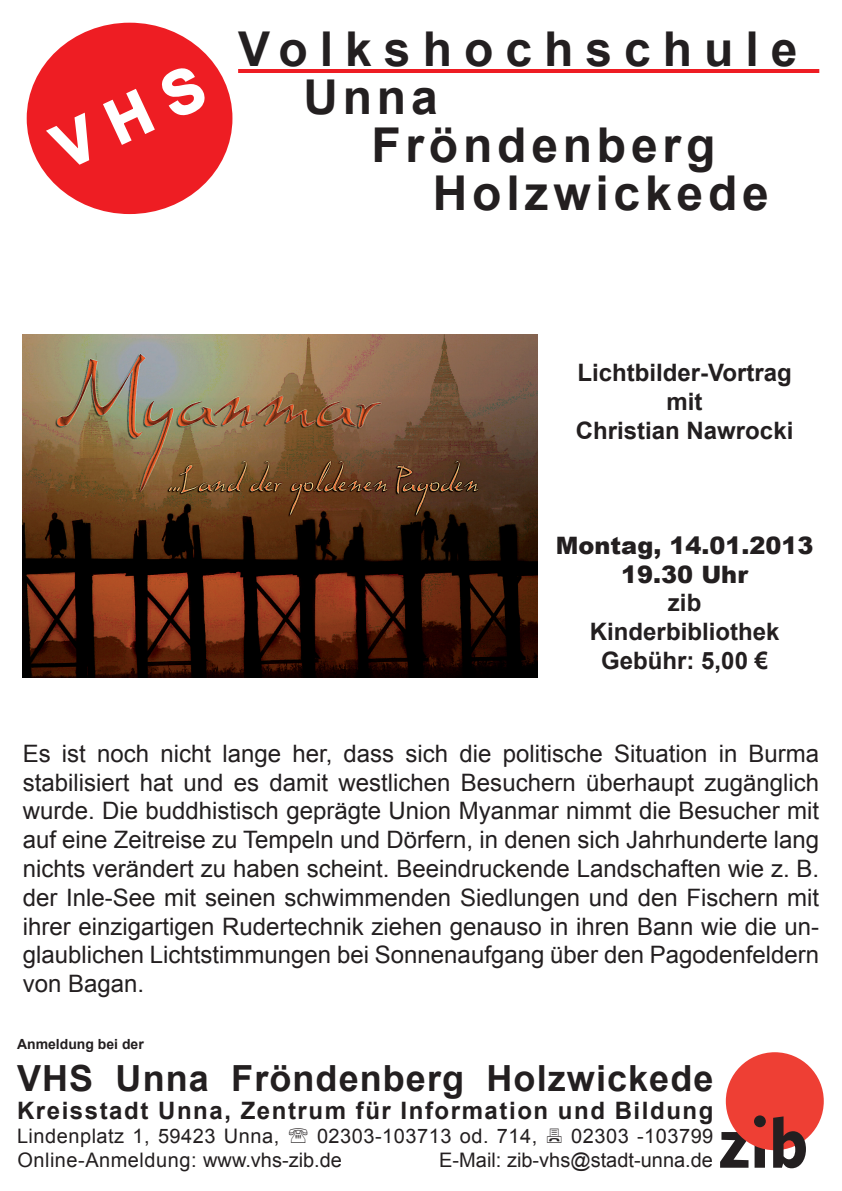
<style>
.page{position:relative;width:842px;height:1191px;background:#fff}
.page>*{position:absolute;margin:0;border:0;box-sizing:border-box;transform-origin:0 0}
.t1{font:700 48px "Arial";letter-spacing:.1em;color:#231f20}
.t2{font:700 48px "Arial";letter-spacing:.25em;color:#231f20}
.t3{font:700 36px "Arial";letter-spacing:.03em;color:#231f20}
.t4{font:24px/28.8px "Arial";color:#231f20;text-align:justify}
.t5{font:700 24px/28.8px "Arial";color:#231f20;text-align:center}
.t6{font:700 24px "Arial";letter-spacing:.065em;color:#231f20}
.t7{font:900 24px/28.8px "Arial";color:#231f20;text-align:center}
.t8{font:20px "Arial";letter-spacing:.025em;color:#231f20}
.t9{font:20px "Arial";color:#231f20}
.t10{font:700 14px "Arial";color:#231f20}
</style>
<div class="page">
<div style="left:27px;top:23px;width:205px;height:191px;background:#ee1d23;border-radius:50%"></div>
<hr style="left:238px;top:69px;width:581px;height:4px;background:#ee1d23">
<svg style="left:720px;top:1131px;width:45px;height:36px"></svg>
<div style="left:726px;top:1052px;width:98px;height:98px;background:#ee3f34;border-radius:50%"></div>
<svg style="left:773px;top:1116px;width:33px;height:52px"></svg>
<div style="left:754px;top:1115px;width:12px;height:12px;background:#231f20;border-radius:50%"></div>
<img style="left:23px;top:334px;width:514px;height:344px">
<svg style="left:44px;top:64px;width:161px;height:101px"></svg>
<h1 class="t2" style="left:238px;top:18px;width:561px">Volkshochschule</h1>
<h1 class="t1" style="left:303px;top:66px;width:136px">Unna</h1>
<h1 class="t1" style="left:371px;top:113px;width:346px">Fröndenberg</h1>
<h1 class="t1" style="left:433px;top:161px;width:338px">Holzwickede</h1>
<p class="t5" style="left:576px;top:359px;width:219px">Lichtbilder-Vortrag mit<br>Christian Nawrocki</p>
<p class="t7" style="left:556px;top:530px;width:259px">Montag, 14.01.2013<br>19.30 Uhr</p>
<p class="t5" style="left:590px;top:589px;width:191px">zib<br>Kinderbibliothek<br>Gebühr: 5,00 €</p>
<p class="t4" style="left:23px;top:739px;width:798px">Es ist noch nicht lange her, dass sich die politische Situation in Burma stabilisiert hat und es damit westlichen Besuchern überhaupt zugänglich wurde. Die buddhistisch geprägte Union Myanmar nimmt die Besucher mit auf eine Zeitreise zu Tempeln und Dörfern, in denen sich Jahrhunderte lang nichts verändert zu haben scheint. Beeindruckende Landschaften wie z. B. der Inle-See mit seinen schwimmenden Siedlungen und den Fischern mit ihrer einzigartigen Rudertechnik ziehen genauso in ihren Bann wie die un&shy;glaublichen Lichtstimmungen bei Sonnenaufgang über den Pagodenfeldern von Bagan.</p>
<p class="t10" style="left:17px;top:1035px;width:128px">Anmeldung bei der</p>
<h2 class="t3" style="left:17px;top:1054px;width:698px">VHS Unna Fröndenberg Holzwickede</h2>
<p class="t6" style="left:17px;top:1095px;width:698px">Kreisstadt Unna, Zentrum für Information und Bildung</p>
<p class="t8" style="left:17px;top:1123px;width:264px">Lindenplatz 1, 59423 Unna,</p>
<p class="t8" style="left:317px;top:1123px;width:222px">02303-103713 od. 714,</p>
<p class="t8" style="left:571px;top:1123px;width:144px">02303 -103799</p>
<p class="t8" style="left:17px;top:1147px;width:326px">Online-Anmeldung: www.vhs-zib.de</p>
<p class="t9" style="left:439px;top:1147px;width:275px">E-Mail: zib-vhs@stadt-unna.de</p>
</div>
